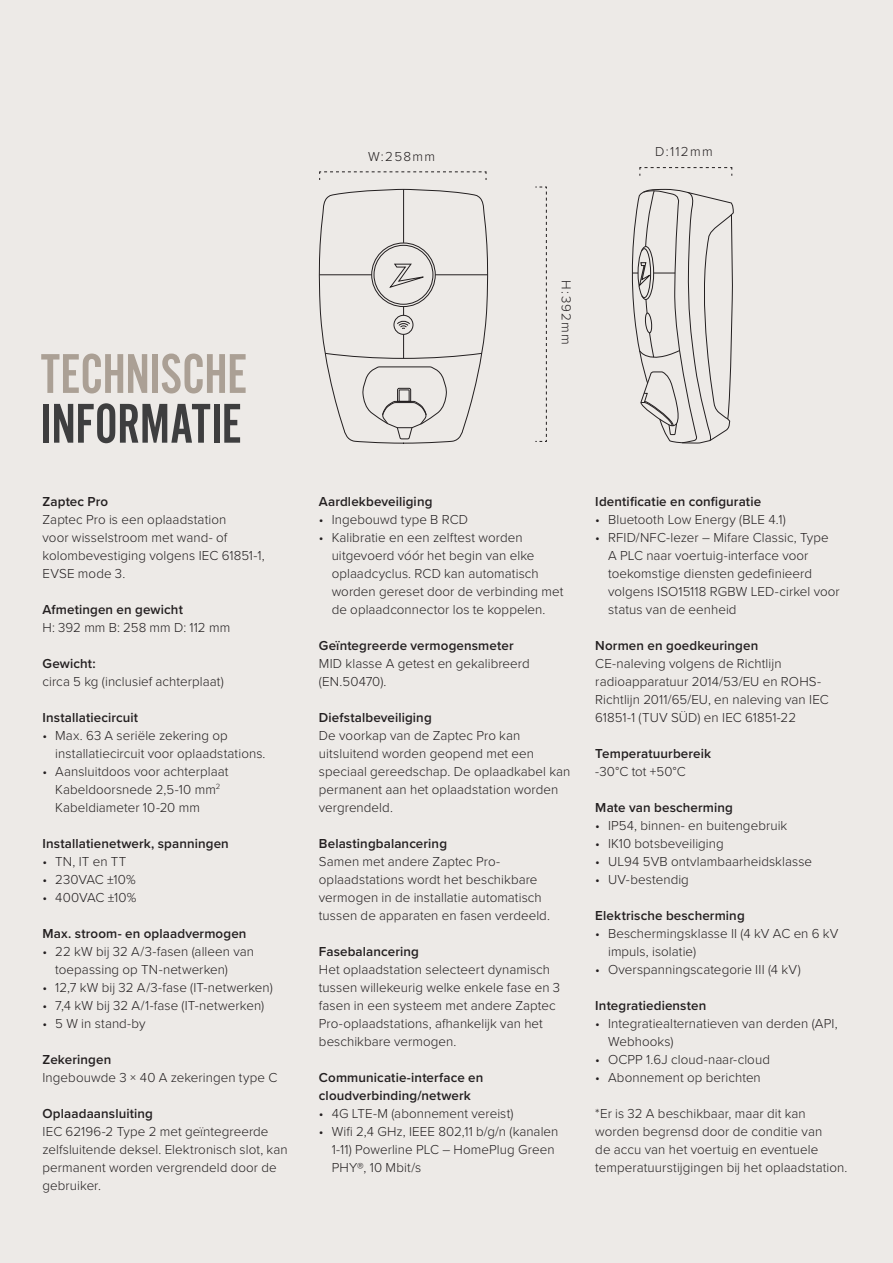
<style>
.page{position:relative;width:893px;height:1263px;background:#edeae7}
.page>*{position:absolute;margin:0;border:0;box-sizing:border-box;transform-origin:0 0}
.t1{font:58.2px "Alternate Gothic Com No 2";letter-spacing:-.005em;color:#aba095}
.t2{font:58.2px "Alternate Gothic Com No 2";letter-spacing:-.005em;color:#3e3e3f}
.plat{font:300 13.5px/18px "Proxima Nova";letter-spacing:.005em;color:#231f20}
.tussenkop_2{font:600 13.5px "Proxima Nova";letter-spacing:.01em;color:#231f20}
.tussenkop_2-2{font:300 13.5px/18px "Proxima Nova";letter-spacing:.005em;color:#231f20}
</style>
<div class="page">
<svg style="left:319px;top:171px;width:168px;height:9px"></svg>
<svg style="left:535px;top:186px;width:12px;height:256px"></svg>
<svg style="left:639px;top:167px;width:94px;height:9px"></svg>
<svg style="left:318px;top:189px;width:171px;height:255px"></svg>
<svg style="left:631px;top:189px;width:103px;height:255px"></svg>
<p class="plat" style="left:368px;top:147px;width:69px">W:258mm</p>
<p class="plat" style="left:655px;top:143px;width:59px">D:112mm</p>
<p class="t1" style="left:41px;top:344px;width:208px">TECHNISCHE</p>
<p class="t2" style="left:41px;top:394px;width:203px">INFORMATIE</p>
<p class="tussenkop_2" style="left:43px;top:493px;width:67px">Zaptec Pro</p>
<p class="plat" style="left:43px;top:510px;width:224px">Zaptec Pro is een oplaadstation<br>voor wisselstroom met wand- of kolombevestiging volgens IEC 61851-1,<br>EVSE mode 3.</p>
<p class="tussenkop_2" style="left:43px;top:601px;width:142px">Afmetingen en gewicht</p>
<p class="plat" style="left:43px;top:618px;width:189px">H: 392 mm B: 258 mm D: 112 mm</p>
<p class="tussenkop_2" style="left:43px;top:655px;width:55px">Gewicht:</p>
<p class="tussenkop_2-2" style="left:43px;top:672px;width:183px">circa 5 kg (inclusief achterplaat)</p>
<p class="tussenkop_2" style="left:43px;top:709px;width:97px">Installatiecircuit</p>
<p class="plat" style="left:55px;top:726px;width:212px;text-indent:-13px">• Max. 63 A seriële zekering op installatiecircuit voor oplaadstations.</p>
<p class="plat" style="left:55px;top:762px;width:175px;text-indent:-13px">• Aansluitdoos voor achterplaat<br>Kabeldoorsnede 2,5-10 mm<sup>2<br></sup>Kabeldiameter 10-20 mm</p>
<p class="tussenkop_2" style="left:43px;top:835px;width:188px">Installatienetwerk, spanningen</p>
<p class="plat" style="left:43px;top:852px;width:85px">• TN, IT en TT</p>
<p class="plat" style="left:43px;top:870px;width:95px">• 230VAC ±10%</p>
<p class="plat" style="left:43px;top:888px;width:96px">• 400VAC ±10%</p>
<p class="tussenkop_2" style="left:43px;top:925px;width:205px">Max. stroom- en oplaadvermogen</p>
<p class="plat" style="left:55px;top:942px;width:200px;text-indent:-13px">• 22 kW bij 32 A/3-fasen (alleen van toepassing op TN-netwerken)</p>
<p class="plat" style="left:43px;top:978px;width:232px">• 12,7 kW bij 32 A/3-fase (IT-netwerken)</p>
<p class="plat" style="left:43px;top:996px;width:223px">• 7,4 kW bij 32 A/1-fase (IT-netwerken)</p>
<p class="plat" style="left:43px;top:1014px;width:105px">• 5 W in stand-by</p>
<p class="tussenkop_2" style="left:43px;top:1051px;width:70px">Zekeringen</p>
<p class="plat" style="left:43px;top:1068px;width:236px">Ingebouwde 3 × 40 A zekeringen type C</p>
<p class="tussenkop_2" style="left:43px;top:1105px;width:112px">Oplaadaansluiting</p>
<p class="plat" style="left:43px;top:1122px;width:247px">IEC 62196-2 Type 2 met geïntegreerde zelfsluitende deksel. Elektronisch slot, kan permanent worden vergrendeld door de gebruiker.</p>
<p class="plat" style="left:575px;top:280px;width:66px;rotate:90deg">H:392mm</p>
<p class="tussenkop_2" style="left:319px;top:493px;width:115px">Aardlekbeveiliging</p>
<p class="plat" style="left:319px;top:510px;width:151px">• Ingebouwd type B RCD</p>
<p class="plat" style="left:332px;top:528px;width:233px;text-indent:-13px">• Kalibratie en een zelftest worden uitgevoerd vóór het begin van elke oplaadcyclus. RCD kan automatisch worden gereset door de verbinding met de oplaadconnector los te koppelen.</p>
<p class="tussenkop_2" style="left:319px;top:637px;width:196px">Geïntegreerde vermogensmeter</p>
<p class="plat" style="left:319px;top:654px;width:212px">MID klasse A getest en gekalibreerd (EN.50470).</p>
<p class="tussenkop_2" style="left:319px;top:709px;width:114px">Diefstalbeveiliging</p>
<p class="plat" style="left:319px;top:726px;width:253px">De voorkap van de Zaptec Pro kan uitsluitend worden geopend met een speciaal gereedschap. De oplaadkabel kan permanent aan het oplaadstation worden vergrendeld.</p>
<p class="tussenkop_2" style="left:319px;top:835px;width:130px">Belastingbalancering</p>
<p class="plat" style="left:319px;top:852px;width:233px">Samen met andere Zaptec Pro&shy;oplaadstations wordt het beschikbare vermogen in de installatie automatisch tussen de apparaten en fasen verdeeld.</p>
<p class="tussenkop_2" style="left:319px;top:943px;width:101px">Fasebalancering</p>
<p class="plat" style="left:319px;top:960px;width:243px">Het oplaadstation selecteert dynamisch tussen willekeurig welke enkele fase en 3 fasen in een systeem met andere Zaptec Pro-oplaadstations, afhankelijk van het beschikbare vermogen.</p>
<p class="tussenkop_2" style="left:319px;top:1069px;width:166px">Communicatie-interface en</p>
<p class="tussenkop_2" style="left:319px;top:1087px;width:153px">cloudverbinding/netwerk</p>
<p class="plat" style="left:319px;top:1104px;width:196px">• 4G LTE-M (abonnement vereist)</p>
<p class="plat" style="left:332px;top:1122px;width:228px;text-indent:-13px">• Wifi 2,4 GHz, IEEE 802,11 b/g/n (kanalen<br>1-11) Powerline PLC – HomePlug Green<br>PHY®, 10 Mbit/s</p>
<p class="tussenkop_2" style="left:595px;top:493px;width:167px">Identificatie en configuratie</p>
<p class="plat" style="left:595px;top:510px;width:192px">• Bluetooth Low Energy (BLE 4.1)</p>
<p class="plat" style="left:608px;top:528px;width:233px;text-indent:-13px">• RFID/NFC-lezer – Mifare Classic, Type A PLC naar voertuig-interface voor toekomstige diensten gedefinieerd volgens ISO15118 RGBW LED-cirkel voor status van de eenheid</p>
<p class="tussenkop_2" style="left:595px;top:637px;width:165px">Normen en goedkeuringen</p>
<p class="plat" style="left:595px;top:654px;width:235px">CE-naleving volgens de Richtlijn radioapparatuur 2014/53/EU en ROHS-Richtlijn 2011/65/EU, en naleving van IEC 61851-1 (TUV SÜD) en IEC 61851-22</p>
<p class="tussenkop_2" style="left:595px;top:745px;width:117px">Temperatuurbereik</p>
<p class="plat" style="left:595px;top:762px;width:92px">-30°C tot +50°C</p>
<p class="tussenkop_2" style="left:595px;top:799px;width:139px">Mate van bescherming</p>
<p class="plat" style="left:595px;top:816px;width:194px">• IP54, binnen- en buitengebruik</p>
<p class="plat" style="left:595px;top:834px;width:130px">• IK10 botsbeveiliging</p>
<p class="plat" style="left:595px;top:852px;width:218px">• UL94 5VB ontvlambaarheidsklasse</p>
<p class="plat" style="left:595px;top:870px;width:95px">• UV-bestendig</p>
<p class="tussenkop_2" style="left:595px;top:907px;width:151px">Elektrische bescherming</p>
<p class="tussenkop_2-2" style="left:608px;top:924px;width:232px;text-indent:-13px">• Beschermingsklasse II (4 kV AC en 6 kV impuls, isolatie)</p>
<p class="plat" style="left:595px;top:960px;width:207px">• Overspanningscategorie III (4 kV)</p>
<p class="tussenkop_2" style="left:595px;top:997px;width:112px">Integratiediensten</p>
<p class="plat" style="left:608px;top:1014px;width:231px;text-indent:-13px">• Integratiealternatieven van derden (API,<br>Webhooks)</p>
<p class="plat" style="left:595px;top:1050px;width:176px">• OCPP 1.6J cloud-naar-cloud</p>
<p class="plat" style="left:595px;top:1068px;width:167px">• Abonnement op berichten</p>
<p class="plat" style="left:595px;top:1104px;width:228px">*Er is 32 A beschikbaar, maar dit kan worden begrensd door de conditie van</p>
<p class="plat" style="left:595px;top:1140px;width:254px">de accu van het voertuig en eventuele temperatuurstijgingen bij het oplaadstation.</p>
</div>
